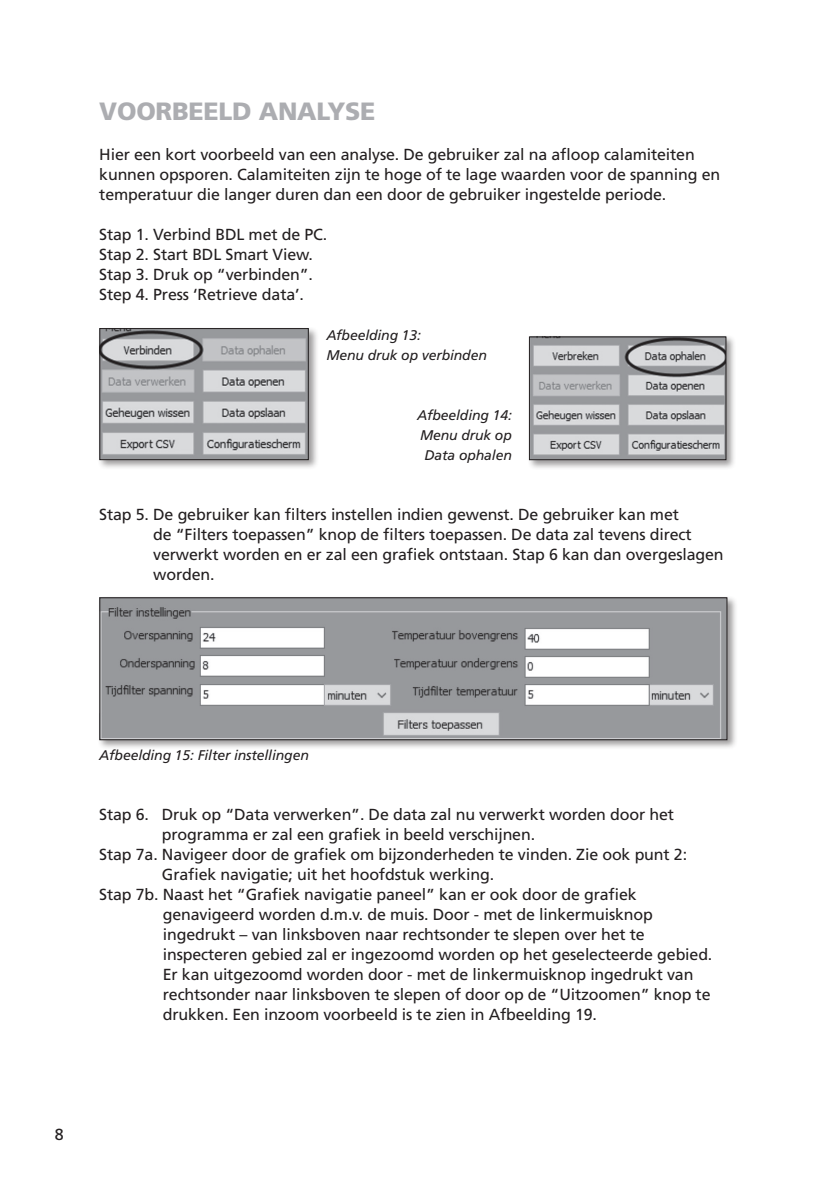
<style>
.page{position:relative;width:840px;height:1191px;background:#fff}
.page>*{position:absolute;margin:0;border:0;box-sizing:border-box;transform-origin:0 0}
.HOOFDKOP{font:900 25px "Frutiger LT Std";letter-spacing:-.01em;color:#acadb1}
.PLATTE_TEKST{font:16px/20px "Frutiger LT Std";letter-spacing:-.01em;color:#231f20}
.BIJSCHRIFT{font:italic 14px/20px "Frutiger LT Std";letter-spacing:-.01em;color:#231f20;text-align:center}
.PLATTE_TEKST-2{font:italic 14px "Frutiger LT Std";letter-spacing:-.01em;color:#231f20}
</style>
<div class="page">
<div style="left:97px;top:326px;width:222px;height:144px;background:#231f20;opacity:.45"></div>
<img style="left:101px;top:330px;width:205px;height:128px">
<div style="left:99px;top:328px;width:209px;height:132px;border:1px solid #231f20"></div>
<div style="left:97px;top:595px;width:640px;height:155px;background:#231f20;opacity:.45"></div>
<img style="left:101px;top:599px;width:624px;height:139px">
<div style="left:99px;top:597px;width:628px;height:143px;border:1px solid #231f20"></div>
<div style="left:526px;top:334px;width:210px;height:136px;background:#231f20;opacity:.45"></div>
<img style="left:530px;top:338px;width:194px;height:120px">
<div style="left:528px;top:336px;width:198px;height:124px;border:1px solid #231f20"></div>
<p class="HOOFDKOP" style="left:99px;top:96px;width:277px">VOORBEELD ANALYSE</p>
<p class="PLATTE_TEKST" style="left:99px;top:145px;width:622px">Hier een kort voorbeeld van een analyse. De gebruiker zal na afloop calamiteiten kunnen opsporen. Calamiteiten zijn te hoge of te lage waarden voor de spanning en temperatuur die langer duren dan een door de gebruiker ingestelde periode.</p>
<p class="PLATTE_TEKST" style="left:99px;top:225px;width:229px">Stap 1. Verbind BDL met de PC.</p>
<p class="PLATTE_TEKST" style="left:99px;top:245px;width:215px">Stap 2. Start BDL Smart View.</p>
<p class="PLATTE_TEKST" style="left:99px;top:265px;width:215px">Stap 3. Druk op “verbinden”.</p>
<p class="PLATTE_TEKST" style="left:99px;top:285px;width:206px">Step 4. Press ‘Retrieve data’.</p>
<p class="PLATTE_TEKST-2" style="left:326px;top:327px;width:96px">Afbeelding 13:</p>
<p class="BIJSCHRIFT" style="left:326px;top:345px;width:162px">Menu druk op verbinden</p>
<p class="BIJSCHRIFT" style="left:417px;top:405px;width:96px">Afbeelding 14:</p>
<p class="BIJSCHRIFT" style="left:420px;top:425px;width:93px">Menu druk op<br>Data ophalen</p>
<p class="PLATTE_TEKST" style="left:153px;top:505px;width:571px;text-indent:-54px">Stap 5. De gebruiker kan filters instellen indien gewenst. De gebruiker kan met<br>de “Filters toepassen” knop de filters toepassen. De data zal tevens direct verwerkt worden en er zal een grafiek ontstaan. Stap 6 kan dan overgeslagen worden.</p>
<p class="BIJSCHRIFT" style="left:99px;top:745px;width:211px">Afbeelding 15: Filter instellingen</p>
<p class="PLATTE_TEKST" style="left:162px;top:805px;width:513px;text-indent:-62px">Stap 6. Druk op “Data verwerken”. De data zal nu verwerkt worden door het programma er zal een grafiek in beeld verschijnen.</p>
<p class="PLATTE_TEKST" style="left:162px;top:845px;width:526px;text-indent:-63px">Stap 7a. Navigeer door de grafiek om bijzonderheden te vinden. Zie ook punt 2:<br>Grafiek navigatie; uit het hoofdstuk werking.</p>
<p class="PLATTE_TEKST" style="left:163px;top:885px;width:550px;text-indent:-63px">Stap 7b. Naast het “Grafiek navigatie paneel” kan er ook door de grafiek genavigeerd worden d.m.v. de muis. Door - met de linkermuisknop ingedrukt – van linksboven naar rechtsonder te slepen over het te inspecteren gebied zal er ingezoomd worden op het geselecteerde gebied.<br>Er kan uitgezoomd worden door - met de linkermuisknop ingedrukt van rechtsonder naar linksboven te slepen of door op de “Uitzoomen” knop te drukken. Een inzoom voorbeeld is te zien in Afbeelding 19.</p>
<p class="PLATTE_TEKST" style="left:55px;top:1125px;width:10px">8</p>
</div>
